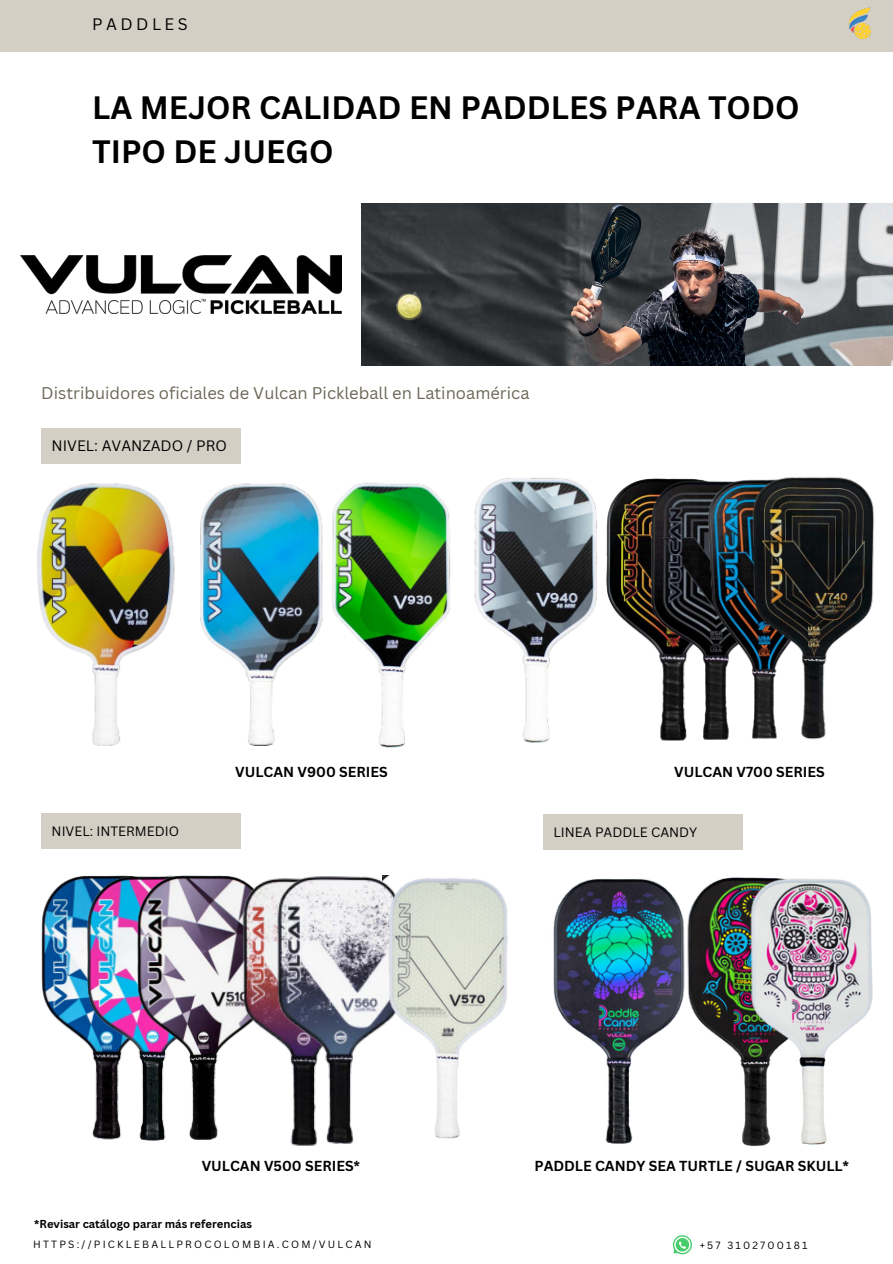
<style>
.page{position:relative;width:893px;height:1264px;background:#fff}
.page>*{position:absolute;margin:0;border:0;box-sizing:border-box;transform-origin:0 0}
.t1{font:700 31.5px/43.8px "Canva Sans";color:#000}
.t2{font:16.5px "Canva Sans";color:#6b6657}
.t3{font:16.2px "Canva Sans";letter-spacing:.215em;color:#000}
.t4{font:14.7px "Canva Sans";color:#000}
.t5{font:700 14.1px "Canva Sans";color:#000}
.t6{font:13.2px "Canva Sans";color:#000}
.t7{font:700 11.25px "Canva Sans";color:#000}
.t8{font:10.2px "Canva Sans";letter-spacing:.215em;color:#000}
</style>
<div class="page">
<div style="left:0;top:0;width:892px;height:51px;background:#d3cfc5"></div>
<img style="left:848px;top:7px;width:23px;height:33px">
<div style="left:41px;top:428px;width:200px;height:36px;background:#d3cfc5"></div>
<svg style="left:672px;top:1235px;width:20px;height:19px"></svg>
<img style="left:361px;top:203px;width:531px;height:162px">
<img style="left:21px;top:255px;width:320px;height:59px">
<img style="left:37px;top:483px;width:286px;height:263px">
<img style="left:332px;top:478px;width:265px;height:270px">
<div style="left:135px;top:678px;width:101px;height:84px;background:#fff"></div>
<img style="left:606px;top:478px;width:44px;height:164px">
<img style="left:650px;top:478px;width:56px;height:263px">
<img style="left:706px;top:480px;width:43px;height:260px">
<img style="left:749px;top:477px;width:125px;height:263px">
<div style="left:41px;top:812px;width:200px;height:36px;background:#d3cfc5"></div>
<img style="left:41px;top:876px;width:43px;height:165px">
<img style="left:84px;top:875px;width:52px;height:265px">
<img style="left:136px;top:875px;width:105px;height:266px">
<div style="left:543px;top:813px;width:199px;height:36px;background:#d3cfc5"></div>
<img style="left:241px;top:878px;width:75px;height:268px">
<img style="left:275px;top:876px;width:107px;height:269px">
<img style="left:382px;top:875px;width:126px;height:264px">
<img style="left:553px;top:877px;width:214px;height:269px">
<img style="left:749px;top:878px;width:123px;height:268px">
<p class="t3" style="left:92px;top:13px;width:97px">PADDLES</p>
<h1 class="t1" style="left:92px;top:85px;width:709px">LA MEJOR CALIDAD EN PADDLES PARA TODO<br>TIPO DE JUEGO</h1>
<p class="t2" style="left:41px;top:381px;width:490px">Distribuidores oficiales de Vulcan Pickleball en Latinoamérica</p>
<p class="t4" style="left:52px;top:435px;width:177px">NIVEL: AVANZADO / PRO</p>
<p class="t6" style="left:52px;top:821px;width:129px">NIVEL: INTERMEDIO</p>
<p class="t5" style="left:235px;top:761px;width:154px">VULCAN V900 SERIES</p>
<p class="t5" style="left:674px;top:761px;width:152px">VULCAN V700 SERIES</p>
<p class="t6" style="left:553px;top:822px;width:145px">LINEA PADDLE CANDY</p>
<p class="t5" style="left:202px;top:1155px;width:160px">VULCAN V500 SERIES*</p>
<p class="t7" style="left:34px;top:1216px;width:219px">*Revisar catálogo parar más referencias</p>
<p class="t5" style="left:534px;top:1155px;width:316px">PADDLE CANDY SEA TURTLE / SUGAR SKULL*</p>
<p class="t8" style="left:33px;top:1237px;width:340px">HTTPS://PICKLEBALLPROCOLOMBIA.COM/VULCAN</p>
<p class="t8" style="left:699px;top:1238px;width:109px">+57 3102700181</p>
</div>
